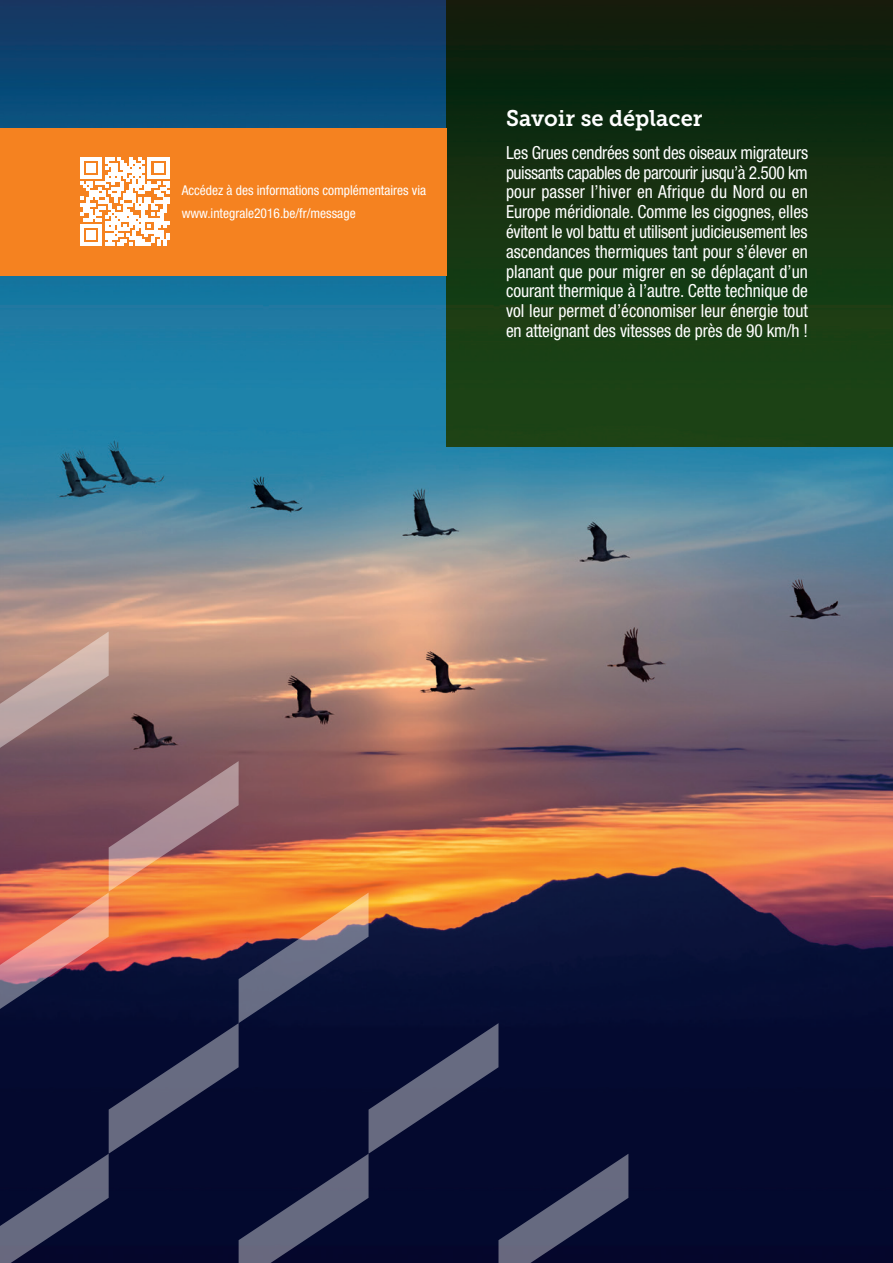
<style>
.page{position:relative;width:893px;height:1263px;background:#fff}
.page>*{position:absolute;margin:0;border:0;box-sizing:border-box;transform-origin:0 0}
.t1{font:22.5px "Museo Slab 700";color:#fff}
.t2{font:condensed 18px/19.8px "Helvetica Neue LT Std";letter-spacing:-.005em;color:#fff;text-align:justify}
.t3{font:condensed 13.5px/23.4px "Helvetica Neue LT Std";color:#fff}
</style>
<div class="page">
<img style="left:0;top:0;width:893px;height:1263px">
<div style="left:447px;top:0;width:446px;height:446px;background:linear-gradient(to bottom,#0b1d0d,#1e4817)"></div>
<div style="left:0;top:128px;width:447px;height:147px;background:#f58220"></div>
<svg style="left:81px;top:157px;width:88px;height:89px"></svg>
<svg style="left:0;top:631px;width:628px;height:632px;background:#60454d"></svg>
<p class="t3" style="left:182px;top:179px;width:246px">Accédez à des informations complémentaires via www.integrale2016.be/fr/message</p>
<p class="t1" style="left:506px;top:106px;width:198px">Savoir se déplacer</p>
<p class="t2" style="left:506px;top:142px;width:304px">Les Grues cendrées sont des oiseaux migrateurs puissants capables de parcourir jusqu’à 2.500 km pour passer l’hiver en Afrique du Nord ou en Europe méridionale. Comme les cigognes, elles évitent le vol battu et utilisent judicieusement les ascendances thermiques tant pour s’élever en planant que pour migrer en se déplaçant d’un courant thermique à l’autre. Cette technique de vol leur permet d’économiser leur énergie tout en atteignant des vitesses de près de 90 km/h !</p>
</div>
